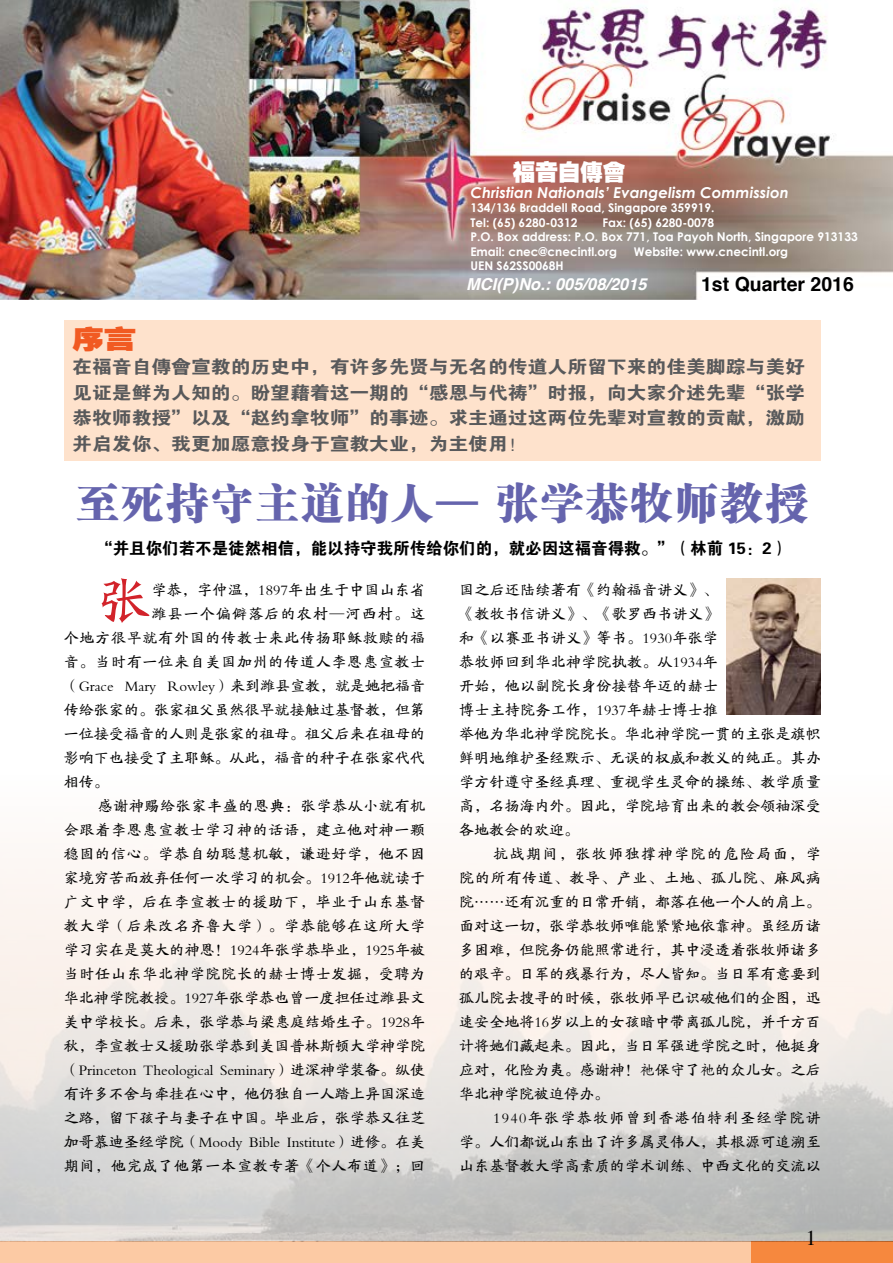
<style>
.page{position:relative;width:893px;height:1263px;background:#fff}
.page>*{position:absolute;margin:0;border:0;box-sizing:border-box;transform-origin:0 0}
.t1{font:53.7px "FZBWKSJW GB1 0";color:#d2232a}
.t2{font:42px "FZCSJW GB1 0";letter-spacing:.07em;color:#6564ad}
.t3{font:25.5px "FZCCHJW GB1 0";color:#f15a22;scale:1.25 1}
.t4{font:22.5px "FZCCHFW GB1 0";color:#fff}
.t5{font:21px "Times";color:#000}
.t6{font:700 19.5px "Helvetica";color:#000}
.t7{font:18px/25.5px "FZDHTJW GB1 0";color:#58595b;text-align:justify;scale:1.1 1}
.t8{font:16.5px "FZDHTJW GB1 0";color:#000}
.t9{font:italic 700 16.5px "Helvetica";color:#fff}
.t10{font:15px/24px "FZBWKSJW GB1 0";letter-spacing:.005em;color:#000;text-align:justify}
.t11{font:15px "FZBWKSJW GB1 0";letter-spacing:.05em;color:#000}
.t12{font:italic 700 15px "Century Gothic";color:#fff}
.t13{font:15px "FZBWKSJW GB1 0";letter-spacing:.04em;color:#000}
.t14{font:15px "FZBWKSJW GB1 0";letter-spacing:.08em;color:#000}
.t15{font:700 12px/14.4px "Century Gothic";color:#fff}
.s1{font-family:"FZDHTFW GB1 0"}
.s2{font-family:"DF Kai Shu SB Estd BF"}
</style>
<div class="page">
<div style="left:0;top:1241px;width:893px;height:22px;background:#fccaa4"></div>
<div style="left:752px;top:1241px;width:141px;height:22px;background:#f6883e"></div>
<img style="left:0;top:0;width:893px;height:299px">
<div style="left:64px;top:320px;width:757px;height:140px;background:#fee2cc"></div>
<img style="left:726px;top:578px;width:95px;height:136px">
<h3 class="t4" style="left:513px;top:160px;width:114px">福音自传会</h3>
<p class="t12" style="left:470px;top:183px;width:320px">Christian Nationals’ Evangelism Commission</p>
<p class="t15" style="left:470px;top:200px;width:246px">134/136 Braddell Road, Singapore 359919.<br>Tel: (65) 6280-0312</p>
<p class="t15" style="left:470px;top:215px;width:389px;text-indent:132px">Fax: (65) 6280-0078<br>P.O. Box address: P.O. Box 771, Toa Payoh North, Singapore 913133<br>Email: cnec@cnecintl.org</p>
<p class="t15" style="left:634px;top:244px;width:156px">Website: www.cnecintl.org</p>
<p class="t15" style="left:470px;top:258px;width:95px">UEN S62SS0068H</p>
<p class="t9" style="left:466px;top:271px;width:182px">MCI(P)No.: 005/08/2015</p>
<h3 class="t6" style="left:701px;top:268px;width:154px">1st Quarter 2016</h3>
<h3 class="t3" style="left:72px;top:325px;width:52px">序言</h3>
<p class="t7" style="left:72px;top:355px;width:667px">在福音自<span class="s1">传会</span>宣教的历<span class="s1">史</span>中，有许多先贤与无名的传道人所留下来的佳美脚踪与美好见证是鲜为人知的。盼望藉着这一期的“感恩与代祷”时报，向大家介述先辈“张学恭牧师教授”以及“赵约拿牧师”的事迹。求主通过这两位先辈对宣教的贡献，激励并启发你、我更加愿意投身于宣教大业，为主使用！</p>
<h2 class="t2" style="left:77px;top:479px;width:733px">至死持守主道的人— 张学恭牧师教授</h2>
<p class="t8" style="left:96px;top:539px;width:694px">“并且你们若不是徒然相信，能以持守我所传给你们的，就必因这福音得救。”（林前 15：2）</p>
<p class="t10" style="left:459px;top:578px;width:363px;text-align:left">国之后还陆续著有《约翰福音讲义》、<br>《教牧书信讲义》、《歌罗西书讲义》<br>和《以赛亚书讲义》等书。1930年张学<br>恭牧师回到华北神学院执教。从1934年<br>开始，他以副院长身份接替年迈的赫士<br>博士主持院务工作，1937年赫士博士推<br>举他为华北神学院院长。华北神学院一贯的主张是旗帜鲜明地维护圣经默示、无误的权威和教义的纯正。其办学方针遵守圣经真理、重视学生灵命的操练、教学质量高，名扬海内外。因此，学院培育出来的教会领袖深受各地教会的欢迎。</p>
<p class="t10" style="left:459px;top:842px;width:363px;text-indent:34px">抗战期间，张牧师独撑神学院的危险局面，学院的所有传道、教导、产业、土地、孤儿院、麻风病院……还有沉重的日常开销，都落在他一个人的肩上。面对这一切，张学恭牧师唯能紧紧地依靠神。虽经历诸多困难，但院务仍能照常进行，其中浸透着张牧师诸多的艰辛。日军的残暴行为，尽人皆知。当日军有意要到孤儿院去搜寻的时候，张牧师早已识破他们的企图，迅速安全地将16岁以上的女孩暗中带离孤儿院，并千方百计将她们藏起来。因此，当日军强进学院之时，他挺身应对，化险为夷。感谢神！<span class="s2">祂</span>保守了<span class="s2">祂</span>的众儿女。之后华北神学院被迫停办。</p>
<p class="t10" style="left:459px;top:1106px;width:363px;text-indent:34px">1940年张学恭牧师曾到香港伯特利圣经学院讲学。人们都说山东出了许多属灵伟人，其根源可追溯至山东基督教大学高素质的学术训练、中西文化的交流以</p>
<h1 class="t1" style="left:98px;top:572px;width:55px">张</h1>
<p class="t10" style="left:151px;top:578px;width:275px">学恭，字仲温，1897年出生于中国山东省</p>
<p class="t14" style="left:151px;top:606px;width:275px">潍县一个偏僻落后的农村—河西村。这</p>
<p class="t11" style="left:64px;top:630px;width:363px">个地方很早就有外国的传教士来此传扬耶稣救赎的福</p>
<p class="t11" style="left:64px;top:654px;width:363px">音。当时有一位来自美国加州的传道人李恩惠宣教士</p>
<p class="t10" style="left:64px;top:674px;width:363px">（Grace Mary Rowley）来到潍县宣教，就是她把福音</p>
<p class="t10" style="left:64px;top:698px;width:363px">传给张家的。张家祖父虽然很早就接触过基督教，但第</p>
<p class="t10" style="left:64px;top:722px;width:363px">一位接受福音的人则是张家的祖母。祖父后来在祖母的</p>
<p class="t10" style="left:64px;top:746px;width:363px">影响下也接受了主耶稣。从此，福音的种子在张家代代</p>
<p class="t10" style="left:64px;top:770px;width:46px">相传。</p>
<p class="t13" style="left:98px;top:798px;width:329px">感谢神赐给张家丰盛的恩典：张学恭从小就有机</p>
<p class="t11" style="left:64px;top:822px;width:363px">会跟着李恩惠宣教士学习神的话语，建立他对神一颗</p>
<p class="t11" style="left:64px;top:846px;width:363px">稳固的信心。学恭自幼聪慧机敏，谦逊好学，他不因</p>
<p class="t10" style="left:64px;top:866px;width:363px">家境穷苦而放弃任何一次学习的机会。1912年他就读于</p>
<p class="t11" style="left:64px;top:894px;width:363px">广文中学，后在李宣教士的援助下，毕业于山东基督</p>
<p class="t11" style="left:64px;top:918px;width:363px">教大学（后来改名齐鲁大学）。学恭能够在这所大学</p>
<p class="t10" style="left:64px;top:938px;width:363px">学习实在是莫大的神恩！1924年张学恭毕业，1925年被</p>
<p class="t11" style="left:64px;top:966px;width:363px">当时任山东华北神学院院长的赫士博士发掘，受聘为</p>
<p class="t10" style="left:64px;top:986px;width:363px">华北神学院教授。1927年张学恭也曾一度担任过潍县文</p>
<p class="t10" style="left:64px;top:1010px;width:363px">美中学校长。后来，张学恭与梁惠庭结婚生子。1928年</p>
<p class="t10" style="left:64px;top:1034px;width:363px">秋，李宣教士又援助张学恭到美国普林斯顿大学神学院</p>
<p class="t10" style="left:64px;top:1058px;width:363px">（Princeton Theological Seminary）进深神学装备。纵使</p>
<p class="t10" style="left:64px;top:1082px;width:363px">有许多不舍与牵挂在心中，他仍独自一人踏上异国深造</p>
<p class="t10" style="left:64px;top:1106px;width:363px">之路，留下孩子与妻子在中国。毕业后，张学恭又往芝</p>
<p class="t10" style="left:64px;top:1130px;width:363px">加哥慕迪圣经学院（Moody Bible Institute）进修。在美</p>
<p class="t11" style="left:64px;top:1158px;width:363px">期间，他完成了他第一本宣教专著《个人布道》；回</p>
<h3 class="t5" style="left:806px;top:1218px;width:12px">1</h3>
</div>
